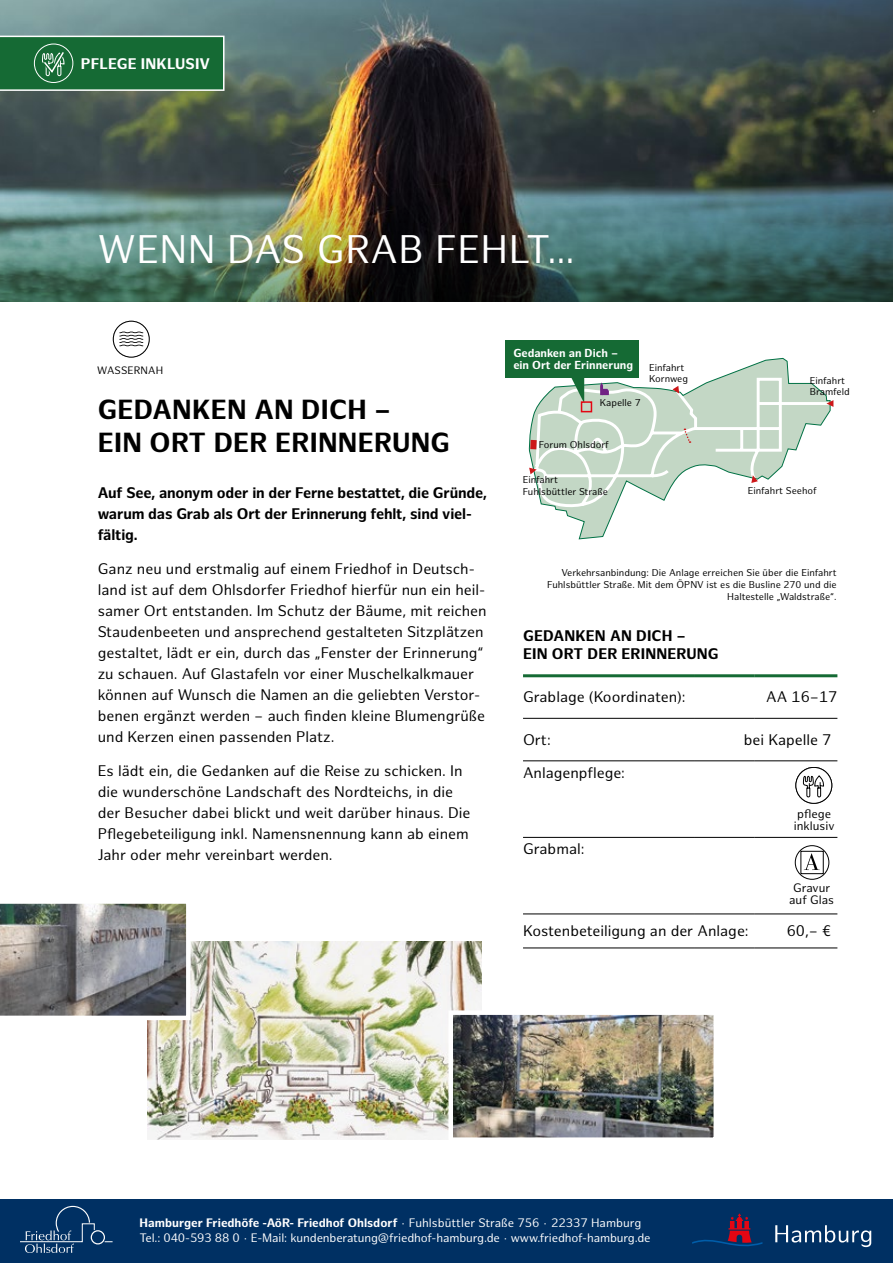
<style>
.page{position:relative;width:893px;height:1263px;background:#fff}
.page>*{position:absolute;margin:0;border:0;box-sizing:border-box;transform-origin:0 0}
.t1{font:39px "Hamburg Sans";letter-spacing:.01em;color:#fff}
.t2{font:700 27px/33px "Hamburg Sans";letter-spacing:.01em;color:#000}
.t3{font:15px/21px "Hamburg Sans";color:#000}
.t4{font:700 15px/21px "Hamburg Sans";letter-spacing:-.01em;color:#000}
.t5{font:700 15px/18px "Hamburg Sans";letter-spacing:.01em;color:#000}
.t6{font:700 15px "Hamburg Sans";letter-spacing:.01em;color:#fff}
.t7{font:12px/15px "Hamburg Sans";letter-spacing:-.01em;color:#fff}
.t8{font:12px/12.8px "Hamburg Sans";color:#000}
.t9{font:700 11.4px/11.7px "Hamburg Sans";color:#fff}
.t10{font:10.5px "Hamburg Sans";letter-spacing:.01em;color:#000}
.t11{font:9.75px/11.6px "Hamburg Sans";color:#000}
.s1{font-weight:700}
</style>
<div class="page">
<div style="left:0;top:1199px;width:893px;height:64px;background:#003063"></div>
<img style="left:0;top:0;width:893px;height:192px">
<img style="left:147px;top:942px;width:335px;height:198px">
<img style="left:0;top:192px;width:893px;height:110px">
<hr style="left:523px;top:718px;width:172px;height:1px;background:#000">
<hr style="left:695px;top:718px;width:60px;height:1px;background:#000">
<hr style="left:755px;top:718px;width:82px;height:1px;background:#000">
<hr style="left:523px;top:760px;width:172px;height:1px;background:#000">
<hr style="left:695px;top:760px;width:60px;height:1px;background:#000">
<hr style="left:755px;top:760px;width:82px;height:1px;background:#000">
<hr style="left:523px;top:947px;width:172px;height:1px;background:#000">
<hr style="left:695px;top:947px;width:60px;height:1px;background:#000">
<hr style="left:755px;top:947px;width:82px;height:1px;background:#000">
<hr style="left:523px;top:837px;width:172px;height:1px;background:#000">
<hr style="left:695px;top:837px;width:60px;height:1px;background:#000">
<hr style="left:755px;top:837px;width:82px;height:1px;background:#000">
<hr style="left:523px;top:913px;width:172px;height:1px;background:#000">
<hr style="left:695px;top:913px;width:60px;height:1px;background:#000">
<hr style="left:755px;top:913px;width:82px;height:1px;background:#000">
<hr style="left:523px;top:674px;width:172px;height:3px;background:#156a34">
<hr style="left:695px;top:674px;width:60px;height:3px;background:#156a34">
<hr style="left:755px;top:674px;width:82px;height:3px;background:#156a34">
<div style="left:795px;top:767px;width:37px;height:37px;border:1px solid #000;border-radius:50%"></div>
<svg style="left:803px;top:775px;width:21px;height:23px"></svg>
<svg style="left:529px;top:358px;width:302px;height:181px"></svg>
<svg style="left:673px;top:386px;width:6px;height:8px"></svg>
<svg style="left:751px;top:475px;width:7px;height:8px"></svg>
<svg style="left:529px;top:468px;width:8px;height:6px"></svg>
<svg style="left:826px;top:400px;width:7px;height:7px"></svg>
<div style="left:530px;top:440px;width:7px;height:9px;background:#cd1719"></div>
<svg style="left:566px;top:378px;width:18px;height:25px"></svg>
<svg style="left:600px;top:382px;width:9px;height:13px"></svg>
<div style="left:581px;top:401px;width:11px;height:11px;border:2px solid #e30613"></div>
<div style="left:113px;top:321px;width:37px;height:36px;border:1px solid #000;border-radius:50%"></div>
<svg style="left:119px;top:331px;width:24px;height:15px"></svg>
<svg style="left:683px;top:429px;width:8px;height:14px"></svg>
<div style="left:505px;top:340px;width:133px;height:38px;background:#156a34"></div>
<svg style="left:0;top:903px;width:191px;height:117px;background:#848485"></svg>
<img style="left:453px;top:1015px;width:260px;height:122px">
<div style="left:448px;top:1010px;width:270px;height:132px;border:4px solid #fff"></div>
<svg style="left:795px;top:846px;width:34px;height:33px"></svg>
<div style="left:795px;top:845px;width:34px;height:35px;border:1px solid #000;border-radius:50%"></div>
<svg style="left:804px;top:853px;width:16px;height:17px"></svg>
<div style="left:801px;top:851px;width:23px;height:23px;border:1px solid #000"></div>
<svg style="left:0;top:36px;width:225px;height:55px;background:#267543"></svg>
<svg style="left:692px;top:1214px;width:70px;height:33px"></svg>
<svg style="left:775px;top:1225px;width:96px;height:22px"></svg>
<div style="left:91px;top:1230px;width:14px;height:14px;border:1px solid #fff;border-radius:50%"></div>
<svg style="left:20px;top:1206px;width:75px;height:47px"></svg>
<p class="t6" style="left:81px;top:55px;width:131px">PFLEGE INKLUSIV</p>
<h1 class="t1" style="left:98px;top:227px;width:479px">WENN DAS GRAB FEHLT…</h1>
<p class="t10" style="left:97px;top:365px;width:67px">WASSERNAH</p>
<p class="t9" style="left:513px;top:348px;width:121px">Gedanken an Dich – ein Ort der Erinnerung</p>
<p class="t11" style="left:649px;top:362px;width:40px">Einfahrt<br>Kornweg</p>
<p class="t11" style="left:810px;top:375px;width:41px">Einfahrt<br>Bramfeld</p>
<h2 class="t2" style="left:98px;top:394px;width:354px">GEDANKEN AN DICH –<br>EIN ORT DER ERINNERUNG</h2>
<p class="t4" style="left:98px;top:483px;width:391px">Auf See, anonym oder in der Ferne bestattet, die Gründe, warum das Grab als Ort der Erinnerung fehlt, sind viel&shy;fältig.</p>
<p class="t3" style="left:98px;top:559px;width:390px">Ganz neu und erstmalig auf einem Friedhof in Deutsch&shy;land ist auf dem Ohlsdorfer Friedhof hierfür nun ein heil&shy;samer Ort entstanden. Im Schutz der Bäume, mit reichen Staudenbeeten und ansprechend gestalteten Sitzplätzen gestaltet, lädt er ein, durch das „Fenster der Erinnerung“ zu schauen. Auf Glastafeln vor einer Muschelkalkmauer können auf Wunsch die Namen an die geliebten Verstor&shy;benen ergänzt werden – auch finden kleine Blumengrüße und Kerzen einen passenden Platz.</p>
<p class="t3" style="left:98px;top:761px;width:374px">Es lädt ein, die Gedanken auf die Reise zu schicken. In die wunderschöne Landschaft des Nordteichs, in die der Besucher dabei blickt und weit darüber hinaus. Die Pflegebeteiligung inkl. Namensnennung kann ab einem Jahr oder mehr vereinbart werden.</p>
<p class="t11" style="left:600px;top:397px;width:42px">Kapelle 7</p>
<p class="t11" style="left:539px;top:439px;width:72px">Forum Ohlsdorf</p>
<p class="t11" style="left:523px;top:474px;width:87px">Einfahrt<br>Fuhlsbüttler Straße</p>
<p class="t11" style="left:748px;top:485px;width:70px">Einfahrt Seehof</p>
<p class="t11" style="left:547px;top:567px;width:291px;line-height:12.1px;text-align:right">Verkehrsanbindung: Die Anlage erreichen Sie über die Einfahrt<br>Fuhlsbüttler Straße. Mit dem ÖPNV ist es die Busline 270 und die<br>Haltestelle „Waldstraße“.</p>
<p class="t5" style="left:523px;top:628px;width:197px">GEDANKEN AN DICH –<br>EIN ORT DER ERINNERUNG</p>
<p class="t3" style="left:523px;top:687px;width:164px">Grablage (Koordinaten):</p>
<p class="t3" style="left:766px;top:687px;width:73px">AA 16–17</p>
<p class="t3" style="left:523px;top:730px;width:29px">Ort:</p>
<p class="t3" style="left:744px;top:730px;width:89px">bei Kapelle 7</p>
<p class="t3" style="left:523px;top:762px;width:104px">Anlagenpflege:</p>
<p class="t3" style="left:523px;top:839px;width:63px">Grabmal:</p>
<p class="t8" style="left:794px;top:807px;width:42px">pflege inklusiv</p>
<p class="t8" style="left:789px;top:883px;width:47px;line-height:12px;text-align:center">Gravur auf Glas</p>
<p class="t3" style="left:523px;top:921px;width:227px">Kostenbeteiligung an der Anlage:</p>
<p class="t3" style="left:787px;top:921px;width:46px">60,– €</p>
<p class="t7" style="left:140px;top:1216px;width:512px"><span class="s1">Hamburger Friedhöfe -AöR- Friedhof Ohlsdorf</span> · Fuhlsbüttler Straße 756 · 22337 Hamburg<br>Tel.: 040-593 88 0 · E-Mail: kundenberatung@friedhof-hamburg.de · www.friedhof-hamburg.de</p>
</div>
